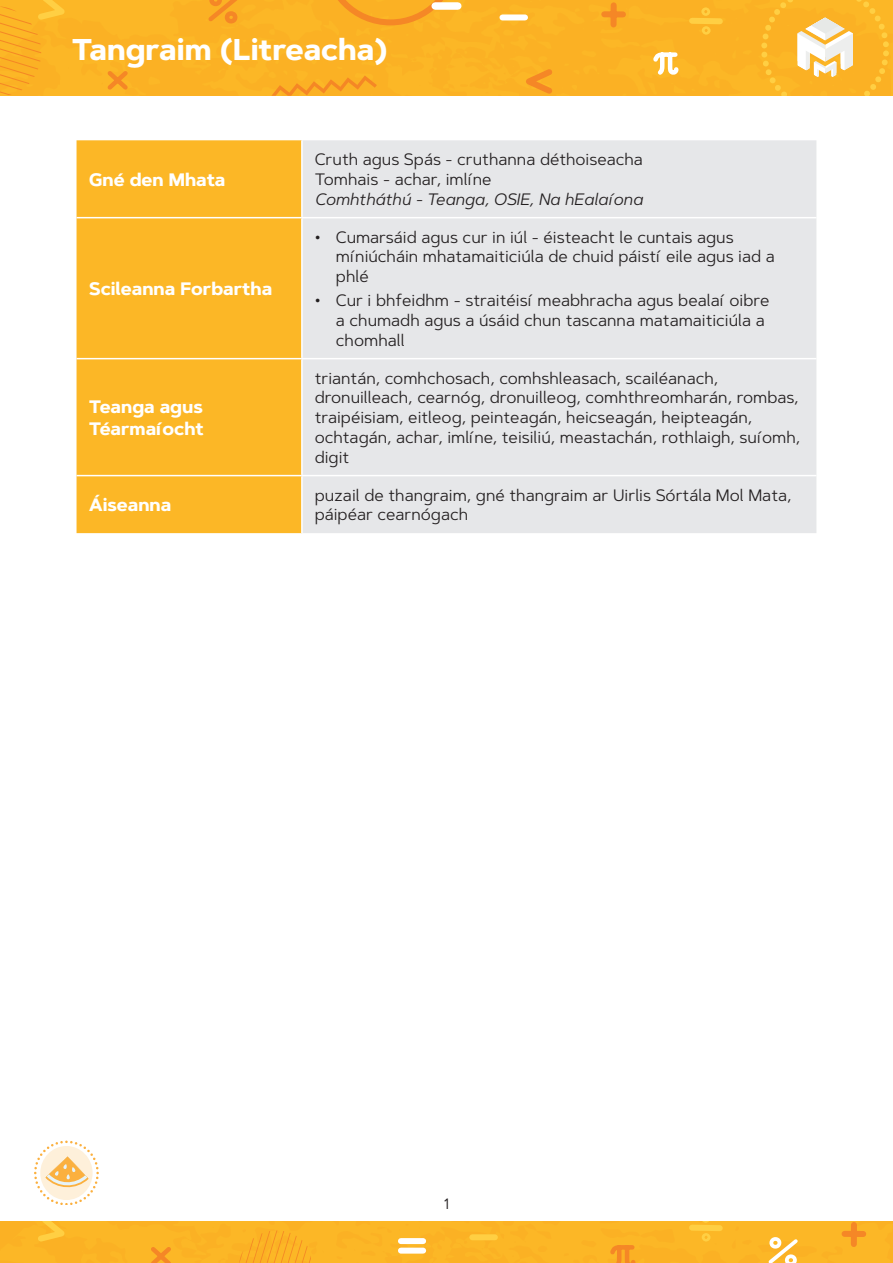
<style>
.page{position:relative;width:893px;height:1263px;background:#fff}
.page>*{position:absolute;margin:0;border:0;box-sizing:border-box;transform-origin:0 0}
.t1{font:700 30px "Artegra Sans";color:#fff}
.Table_Headings{font:700 18px/21.6px "Artegra Sans";color:#fff}
.Body{font:16.5px/19.8px "Artegra Sans";color:#231f20}
.Body-2{font:italic 16.5px "Artegra Sans";color:#231f20}
.t2{font:15px "Artegra Sans";color:#231f20}
</style>
<div class="page">
<div style="left:0;top:0;width:893px;height:96px;background:#fbb124"></div>
<svg style="left:271px;top:75px;width:106px;height:21px;background:#f9a824"></svg>
<svg style="left:103px;top:67px;width:29px;height:27px"></svg>
<svg style="left:0;top:0;width:75px;height:94px;background:#fbb326"></svg>
<svg style="left:514px;top:64px;width:43px;height:32px"></svg>
<div style="left:502px;top:14px;width:23px;height:6px;background:#fff"></div>
<svg style="left:686px;top:5px;width:40px;height:33px"></svg>
<div style="left:604px;top:11px;width:19px;height:6px;background:#f58726"></div>
<div style="left:610px;top:5px;width:7px;height:20px;background:#f58726"></div>
<svg style="left:651px;top:50px;width:30px;height:29px"></svg>
<svg style="left:323px;top:0;width:135px;height:25px;background:#f9a925"></svg>
<svg style="left:204px;top:0;width:38px;height:27px"></svg>
<svg style="left:761px;top:0;width:128px;height:96px;background:#fabf49"></svg>
<div style="left:435px;top:2px;width:23px;height:8px;background:#fff"></div>
<div style="left:0;top:1221px;width:893px;height:42px;background:#fcb726"></div>
<svg style="left:34px;top:1140px;width:64px;height:64px"></svg>
<div style="left:77px;top:140px;width:224px;height:393px;background:#fcb726"></div>
<div style="left:303px;top:140px;width:513px;height:393px;background:#e6e7e9"></div>
<hr style="left:77px;top:217px;width:225px;height:1px;background:#fff">
<hr style="left:302px;top:217px;width:514px;height:1px;background:#fff">
<hr style="left:77px;top:358px;width:225px;height:1px;background:#fff">
<hr style="left:302px;top:358px;width:514px;height:1px;background:#fff">
<hr style="left:77px;top:475px;width:225px;height:1px;background:#fff">
<hr style="left:302px;top:475px;width:514px;height:1px;background:#fff">
<h1 class="t1" style="left:72px;top:28px;width:317px">Tangraim (Litreacha)</h1>
<p class="Table_Headings" style="left:89px;top:169px;width:138px">Gné den Mhata</p>
<p class="Table_Headings" style="left:89px;top:278px;width:184px">Scileanna Forbartha</p>
<p class="Table_Headings" style="left:89px;top:396px;width:116px">Teanga agus<br>Téarmaíocht</p>
<p class="Body" style="left:315px;top:149px;width:330px">Cruth agus Spás - cruthanna déthoiseacha</p>
<p class="Body" style="left:315px;top:169px;width:179px">Tomhais - achar, imlíne</p>
<p class="Body-2" style="left:315px;top:188px;width:330px">Comhtháthú - Teanga, OSIE, Na hEalaíona</p>
<p class="Body" style="left:336px;top:227px;width:440px;text-indent:-21px">• Cumarsáid agus cur in iúl - éisteacht le cuntais agus míniúcháin mhatamaiticiúla de chuid páistí eile agus iad a phlé</p>
<p class="Body" style="left:336px;top:290px;width:435px;text-indent:-21px">• Cur i bhfeidhm - straitéisí meabhracha agus bealaí oibre a chumadh agus a úsáid chun tascanna matamaiticiúla a chomhall</p>
<p class="Body" style="left:315px;top:368px;width:487px">triantán, comhchosach, comhshleasach, scailéanach, dronuilleach, cearnóg, dronuilleog, comhthreomharán, rombas, traipéisiam, eitleog, peinteagán, heicseagán, heipteagán, ochtagán, achar, imlíne, teisiliú, meastachán, rothlaigh, suíomh, digit</p>
<p class="Table_Headings" style="left:89px;top:494px;width:84px">Áiseanna</p>
<p class="Body" style="left:315px;top:485px;width:478px">puzail de thangraim, gné thangraim ar Uirlis Sórtála Mol Mata, páipéar cearnógach</p>
<p class="t2" style="left:444px;top:1193px;width:6px">1</p>
</div>
